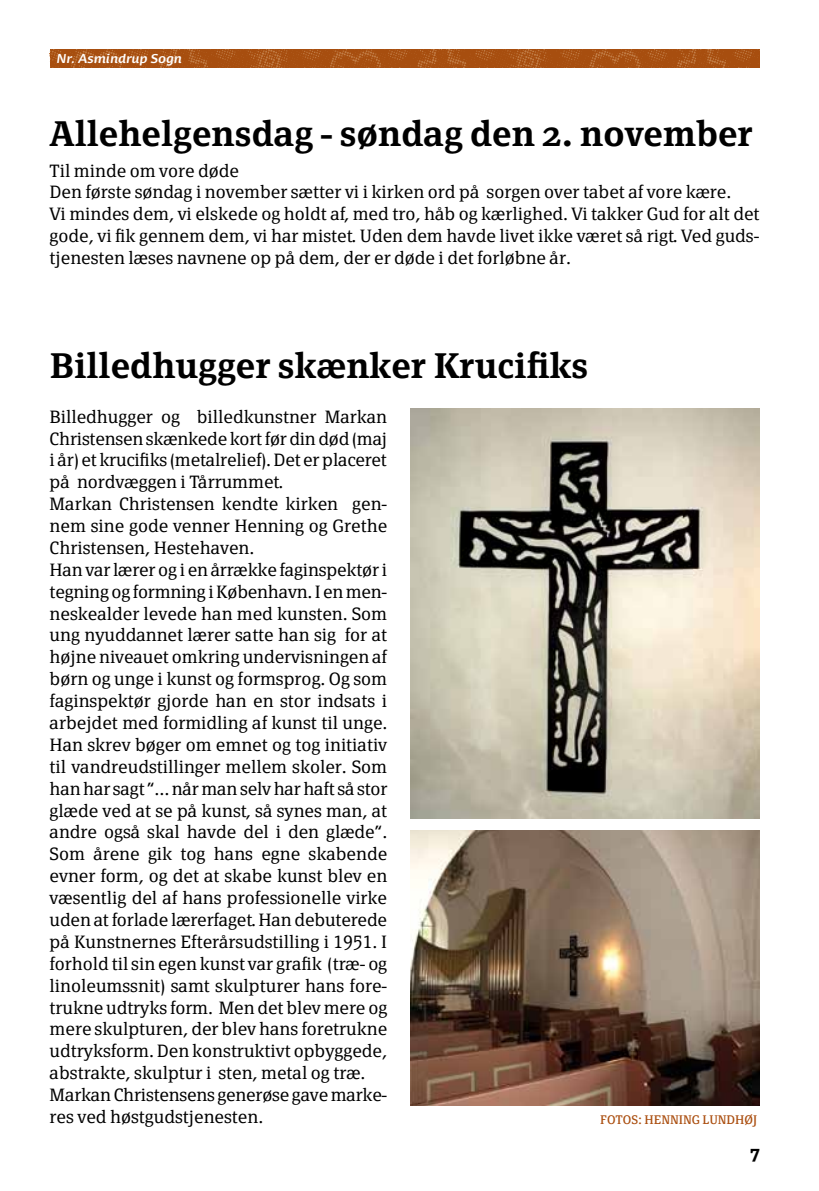
<style>
.page{position:relative;width:819px;height:1191px;background:#fff}
.page>*{position:absolute;margin:0;border:0;box-sizing:border-box;transform-origin:0 0}
.t1{font:600 35px "Page Serif";color:#000}
.t2{font:300 17.5px/21.9px "Page Serif TF";color:#000}
.t3{font:700 17.5px "Page Serif";color:#000}
.t4{font:12.25px "Page Serif";color:#aa4e0f}
.t5{font:italic 700 12.25px "Dancer TF";color:#fff}
</style>
<div class="page">
<svg style="left:50px;top:67px;width:709px;height:1px"></svg>
<img style="left:50px;top:50px;width:709px;height:17px">
<img style="left:410px;top:408px;width:349px;height:410px">
<img style="left:410px;top:830px;width:349px;height:275px">
<p class="t5" style="left:56px;top:51px;width:127px">Nr. Asmindrup Sogn</p>
<h1 class="t1" style="left:50px;top:113px;width:704px">Allehelgensdag - søndag den 2. november</h1>
<p class="t2" style="left:50px;top:159px;width:711px">Til minde om vore døde<br>Den første søndag i november sætter vi i kirken ord på sorgen over tabet af vore kære.<br>Vi mindes dem, vi elskede og holdt af, med tro, håb og kærlighed. Vi takker Gud for alt det gode, vi fik gennem dem, vi har mistet. Uden dem havde livet ikke været så rigt. Ved guds&shy;tjenesten læses navnene op på dem, der er døde i det forløbne år.</p>
<h1 class="t1" style="left:50px;top:344px;width:540px">Billedhugger skænker Krucifiks</h1>
<p class="t2" style="left:50px;top:405px;width:339px">Billedhugger og billedkunstner Markan Christensen skænkede kort før din død (maj i år) et krucifiks (metalrelief). Det er placeret på nordvæggen i Tårrummet.<br>Markan Christensen kendte kirken gen&shy;nem sine gode venner Henning og Grethe Christensen, Hestehaven.<br>Han var lærer og i en årrække faginspektør i tegning og formning i København. I en men&shy;neskealder levede han med kunsten. Som ung nyuddannet lærer satte han sig for at højne niveauet omkring undervisningen af børn og unge i kunst og formsprog. Og som faginspektør gjorde han en stor indsats i arbejdet med formidling af kunst til unge.<br>Han skrev bøger om emnet og tog initiativ til vandreudstillinger mellem skoler. Som han har sagt ”… når man selv har haft så stor glæde ved at se på kunst, så synes man, at andre også skal havde del i den glæde”.<br>Som årene gik tog hans egne skabende evner form, og det at skabe kunst blev en væsentlig del af hans professionelle virke uden at forlade lærerfaget. Han debuterede på Kunstnernes Efterårsudstilling i 1951. I forhold til sin egen kunst var grafik (træ- og linoleumssnit) samt skulpturer hans fore&shy;trukne udtryks form. Men det blev mere og mere skulpturen, der blev hans foretrukne udtryksform. Den konstruktivt opbyggede, abstrakte, skulptur i sten, metal og træ.<br>Markan Christensens generøse gave marke&shy;res ved høstgudstjenesten.</p>
<p class="t4" style="left:600px;top:1112px;width:9px">FOTO</p>
<p class="t4" style="left:631px;top:1112px;width:32px">S: HENN</p>
<p class="t4" style="left:678px;top:1112px;width:80px">ING LUNDHØJ</p>
<p class="t3" style="left:750px;top:1141px;width:11px">7</p>
</div>
